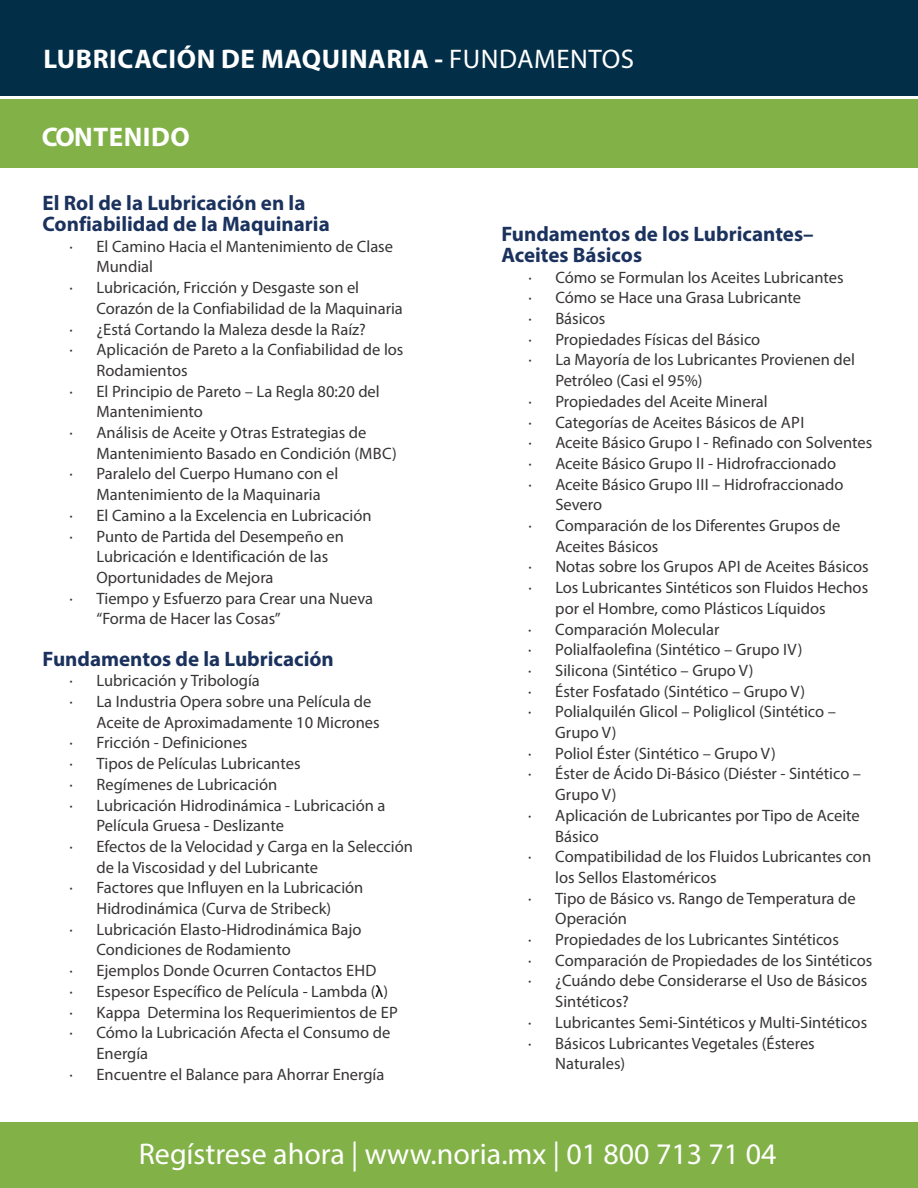
<style>
.page{position:relative;width:918px;height:1188px;background:#fff}
.page>*{position:absolute;margin:0;border:0;box-sizing:border-box;transform-origin:0 0}
.t1{font:30px "Myriad Pro";color:#fff}
.t2{font:700 27px "Myriad Pro";letter-spacing:.02em;color:#fff}
.t3{font:700 21px/20.7px "Myriad Pro";color:#1b325e}
.t4{font:16.5px "Myriad Pro";color:#373435}
.s1{font-weight:400}
.s2{color:#000}
</style>
<div class="page">
<div style="left:0;top:99px;width:917px;height:68px;background:#82b147"></div>
<div style="left:0;top:0;width:918px;height:95px;background:#022e47"></div>
<div style="left:0;top:1122px;width:918px;height:66px;background:#82b147"></div>
<h2 class="t2" style="left:43px;top:48px;width:592px">LUBRICACIÓN DE MAQUINARIA - <span class="s1">FUNDAMENTOS</span></h2>
<h2 class="t2" style="left:42px;top:126px;width:150px">CONTENIDO</h2>
<p class="t3" style="left:43px;top:195px;width:289px">El Rol de la Lubricación en la<br>Confiabilidad de la Maquinaria</p>
<p class="t4" style="left:70px;top:239px;width:325px">· El Camino Hacia el Mantenimiento de Clase</p>
<p class="t4" style="left:97px;top:260px;width:58px">Mundial</p>
<p class="t4" style="left:70px;top:281px;width:291px">· Lubricación, Fricción y Desgaste son el</p>
<p class="t4" style="left:97px;top:301px;width:308px">Corazón de la Confiabilidad de la Maquinaria</p>
<p class="t4" style="left:70px;top:322px;width:298px">· ¿Está Cortando la Maleza desde la Raíz?</p>
<p class="t4" style="left:70px;top:343px;width:335px">· Aplicación de Pareto a la Confiabilidad de los</p>
<p class="t4" style="left:97px;top:364px;width:93px">Rodamientos</p>
<p class="t4" style="left:70px;top:384px;width:312px">· El Principio de Pareto – La Regla 80:20 del</p>
<p class="t4" style="left:97px;top:405px;width:108px">Mantenimiento</p>
<p class="t4" style="left:70px;top:426px;width:299px">· Análisis de Aceite y Otras Estrategias de</p>
<p class="t4" style="left:97px;top:446px;width:302px">Mantenimiento Basado en Condición (MBC)</p>
<p class="t4" style="left:70px;top:467px;width:270px">· Paralelo del Cuerpo Humano con el</p>
<p class="t4" style="left:97px;top:488px;width:226px">Mantenimiento de la Maquinaria</p>
<p class="t4" style="left:70px;top:508px;width:304px">· El Camino a la Excelencia en Lubricación</p>
<p class="t4" style="left:70px;top:529px;width:276px">· Punto de Partida del Desempeño en</p>
<p class="t4" style="left:97px;top:550px;width:233px">Lubricación e Identificación de las</p>
<p class="t4" style="left:97px;top:571px;width:179px">Oportunidades de Mejora</p>
<p class="t4" style="left:70px;top:591px;width:305px">· Tiempo y Esfuerzo para Crear una Nueva</p>
<p class="t4" style="left:97px;top:612px;width:186px">“Forma de Hacer las Cosas”</p>
<p class="t3" style="left:43px;top:650px;width:293px">Fundamentos de la Lubricación</p>
<p class="t4" style="left:70px;top:674px;width:192px">· Lubricación y Tribología</p>
<p class="t4" style="left:70px;top:695px;width:303px">· La Industria Opera sobre una Película de</p>
<p class="t4" style="left:97px;top:715px;width:285px">Aceite de Aproximadamente 10 Micrones</p>
<p class="t4" style="left:70px;top:736px;width:179px">· Fricción - Definiciones</p>
<p class="t4" style="left:70px;top:757px;width:233px">· Tipos de Películas Lubricantes</p>
<p class="t4" style="left:70px;top:778px;width:209px">· Regímenes de Lubricación</p>
<p class="t4" style="left:70px;top:798px;width:317px">· Lubricación Hidrodinámica - Lubricación a</p>
<p class="t4" style="left:97px;top:819px;width:189px">Película Gruesa - Deslizante</p>
<p class="t4" style="left:70px;top:840px;width:345px">· Efectos de la Velocidad y Carga en la Selección</p>
<p class="t4" style="left:97px;top:860px;width:223px">de la Viscosidad y del Lubricante</p>
<p class="t4" style="left:70px;top:881px;width:295px">· Factores que Influyen en la Lubricación</p>
<p class="t4" style="left:97px;top:902px;width:236px">Hidrodinámica (Curva de Stribeck)</p>
<p class="t4" style="left:70px;top:922px;width:293px">· Lubricación Elasto-Hidrodinámica Bajo</p>
<p class="t4" style="left:97px;top:943px;width:196px">Condiciones de Rodamiento</p>
<p class="t4" style="left:70px;top:964px;width:309px">· Ejemplos Donde Ocurren Contactos EHD</p>
<p class="t4" style="left:70px;top:985px;width:320px">· Espesor Específico de Película - Lambda (<span class="s2">λ</span>)</p>
<p class="t4" style="left:70px;top:1005px;width:330px">· Kappa Determina los Requerimientos de EP</p>
<p class="t4" style="left:70px;top:1026px;width:322px">· Cómo la Lubricación Afecta el Consumo de</p>
<p class="t4" style="left:97px;top:1047px;width:53px">Energía</p>
<p class="t4" style="left:70px;top:1067px;width:316px">· Encuentre el Balance para Ahorrar Energía</p>
<p class="t3" style="left:501px;top:226px;width:314px">Fundamentos de los Lubricantes–<br>Aceites Básicos</p>
<p class="t4" style="left:528px;top:270px;width:317px">· Cómo se Formulan los Aceites Lubricantes</p>
<p class="t4" style="left:528px;top:291px;width:274px">· Cómo se Hace una Grasa Lubricante</p>
<p class="t4" style="left:528px;top:312px;width:79px">· Básicos</p>
<p class="t4" style="left:528px;top:332px;width:234px">· Propiedades Físicas del Básico</p>
<p class="t4" style="left:528px;top:353px;width:328px">· La Mayoría de los Lubricantes Provienen del</p>
<p class="t4" style="left:555px;top:374px;width:149px">Petróleo (Casi el 95%)</p>
<p class="t4" style="left:528px;top:394px;width:241px">· Propiedades del Aceite Mineral</p>
<p class="t4" style="left:528px;top:415px;width:277px">· Categorías de Aceites Básicos de API</p>
<p class="t4" style="left:528px;top:436px;width:346px">· Aceite Básico Grupo I - Refinado con Solventes</p>
<p class="t4" style="left:528px;top:457px;width:309px">· Aceite Básico Grupo II - Hidrofraccionado</p>
<p class="t4" style="left:528px;top:477px;width:317px">· Aceite Básico Grupo III – Hidrofraccionado</p>
<p class="t4" style="left:555px;top:498px;width:48px">Severo</p>
<p class="t4" style="left:528px;top:519px;width:314px">· Comparación de los Diferentes Grupos de</p>
<p class="t4" style="left:555px;top:539px;width:105px">Aceites Básicos</p>
<p class="t4" style="left:528px;top:560px;width:342px">· Notas sobre los Grupos API de Aceites Básicos</p>
<p class="t4" style="left:528px;top:581px;width:341px">· Los Lubricantes Sintéticos son Fluidos Hechos</p>
<p class="t4" style="left:555px;top:601px;width:272px">por el Hombre, como Plásticos Líquidos</p>
<p class="t4" style="left:528px;top:622px;width:193px">· Comparación Molecular</p>
<p class="t4" style="left:528px;top:643px;width:276px">· Polialfaolefina (Sintético – Grupo IV)</p>
<p class="t4" style="left:528px;top:664px;width:227px">· Silicona (Sintético – Grupo V)</p>
<p class="t4" style="left:528px;top:684px;width:278px">· Éster Fosfatado (Sintético – Grupo V)</p>
<p class="t4" style="left:528px;top:705px;width:309px">· Polialquilén Glicol – Poliglicol (Sintético –</p>
<p class="t4" style="left:555px;top:726px;width:63px">Grupo V)</p>
<p class="t4" style="left:528px;top:746px;width:249px">· Poliol Éster (Sintético – Grupo V)</p>
<p class="t4" style="left:528px;top:767px;width:334px">· Éster de Ácido Di-Básico (Diéster - Sintético –</p>
<p class="t4" style="left:555px;top:788px;width:63px">Grupo V)</p>
<p class="t4" style="left:528px;top:808px;width:333px">· Aplicación de Lubricantes por Tipo de Aceite</p>
<p class="t4" style="left:555px;top:829px;width:45px">Básico</p>
<p class="t4" style="left:528px;top:850px;width:344px">· Compatibilidad de los Fluidos Lubricantes con</p>
<p class="t4" style="left:555px;top:871px;width:163px">los Sellos Elastoméricos</p>
<p class="t4" style="left:528px;top:891px;width:329px">· Tipo de Básico vs. Rango de Temperatura de</p>
<p class="t4" style="left:555px;top:912px;width:73px">Operación</p>
<p class="t4" style="left:528px;top:933px;width:312px">· Propiedades de los Lubricantes Sintéticos</p>
<p class="t4" style="left:528px;top:953px;width:346px">· Comparación de Propiedades de los Sintéticos</p>
<p class="t4" style="left:528px;top:974px;width:340px">· ¿Cuándo debe Considerarse el Uso de Básicos</p>
<p class="t4" style="left:555px;top:995px;width:75px">Sintéticos?</p>
<p class="t4" style="left:528px;top:1015px;width:340px">· Lubricantes Semi-Sintéticos y Multi-Sintéticos</p>
<p class="t4" style="left:528px;top:1036px;width:288px">· Básicos Lubricantes Vegetales (Ésteres</p>
<p class="t4" style="left:555px;top:1057px;width:71px">Naturales)</p>
<h1 class="t1" style="left:139px;top:1142px;width:639px">Regístrese ahora | www.noria.mx | 01 800 713 71 04</h1>
</div>
